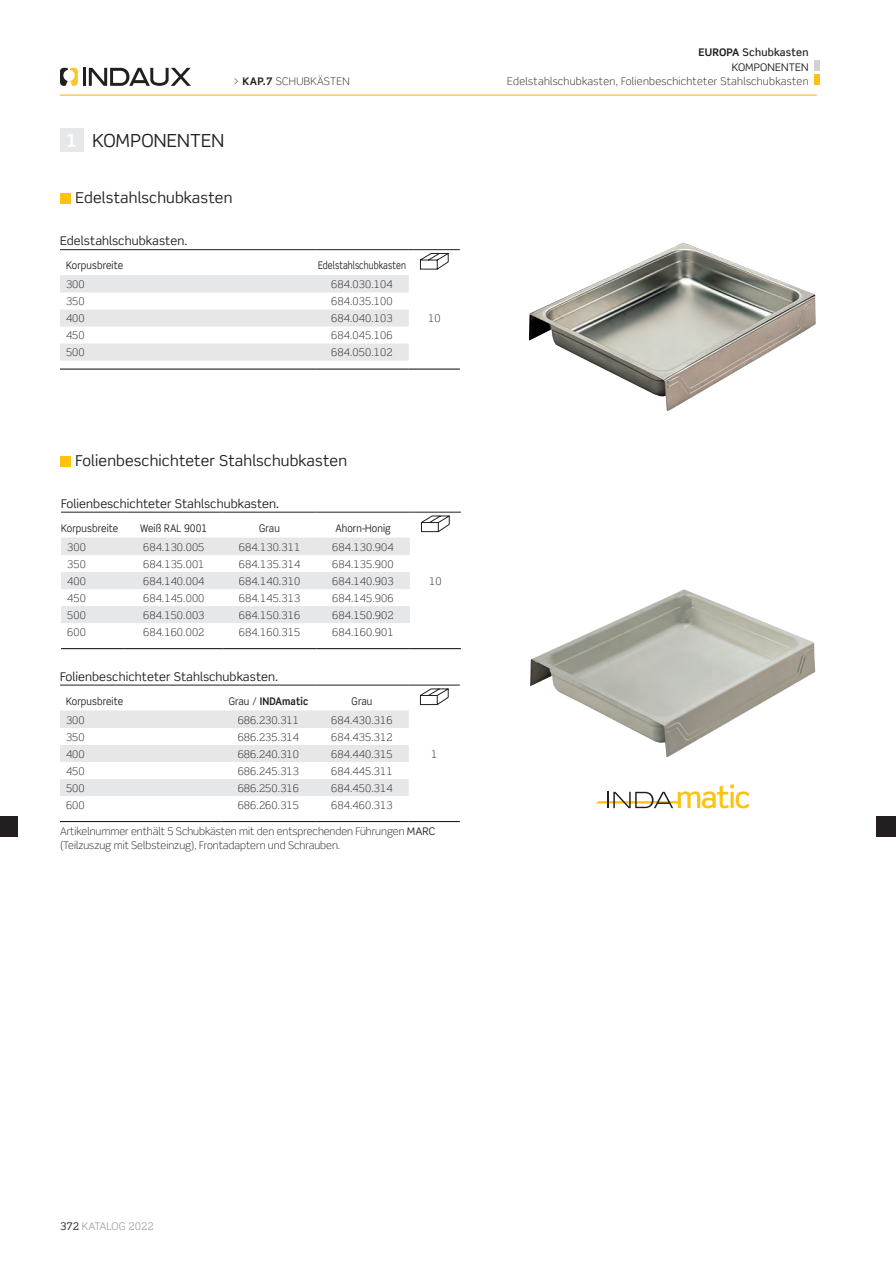
<style>
.page{position:relative;width:896px;height:1265px;background:#fff}
.page>*{position:absolute;margin:0;border:0;box-sizing:border-box;transform-origin:0 0}
.TITULU_1{font:18px "Scene Pro";letter-spacing:.01em;color:#231f20}
.TITULU_1-2{font:700 18px "Scene Pro";color:#fff}
.TITULU_2{font:15px "Scene Pro";letter-spacing:.01em;color:#231f20}
.tabl__TITULO{font:12px "Scene Pro";letter-spacing:.005em;color:#231f20}
.tabl__texto{font:300 10.5px "Scene Pro";letter-spacing:.01em;color:#231f20}
.notas{font:300 10.5px/13.5px "Scene Pro";color:#231f20}
.tabl__titulillo{font:10.5px "Scene Pro";letter-spacing:.01em;color:#231f20;scale:.9 1}
.cab__TITULU_2{font:300 10.5px "Scene Pro";letter-spacing:.03em;color:#231f20}
.tabl__texto_-_izq{font:300 10.5px "Scene Pro";letter-spacing:.01em;color:#231f20}
.tabl__titulillo-2{font:10.5px "Scene Pro";letter-spacing:.01em;color:#231f20;scale:.8 1}
.cab__TITULU_Ø{font:500 10.5px "Scene Pro";letter-spacing:.02em;color:#231f20}
.notas-2{font:300 10.5px "Scene Pro";letter-spacing:.03em;color:#231f20}
.tabl__titulillo-3{font:700 10.5px "Scene Pro";letter-spacing:.01em;color:#231f20;scale:.9 1}
.t1{font:10.5px "Scene Pro";color:#a8a9ad}
.cab__TITULU_1{font:10.5px "Scene Pro";letter-spacing:.01em;color:#231f20}
.s1{font-weight:700}
.s2{font-weight:400}
.s3{color:#231f20}
</style>
<div class="page">
<div style="left:814px;top:60px;width:5px;height:11px;background:#d1d2d4"></div>
<div style="left:814px;top:75px;width:5px;height:10px;background:#fec210"></div>
<hr style="left:60px;top:95px;width:756px;height:1px;background:#fec210">
<svg style="left:60px;top:68px;width:18px;height:18px"></svg>
<hr style="left:83px;top:68px;width:3px;height:18px;background:#231f20">
<svg style="left:89px;top:68px;width:102px;height:18px"></svg>
<img style="left:529px;top:243px;width:287px;height:168px">
<img style="left:530px;top:589px;width:285px;height:168px">
<svg style="left:60px;top:276px;width:349px;height:85px"></svg>
<hr style="left:60px;top:249px;width:255px;height:1px;background:#231f20">
<hr style="left:315px;top:249px;width:94px;height:1px;background:#231f20">
<hr style="left:409px;top:249px;width:51px;height:1px;background:#231f20">
<hr style="left:60px;top:275px;width:255px;height:1px;background:#e6e7e9">
<hr style="left:315px;top:275px;width:94px;height:1px;background:#e6e7e9">
<hr style="left:60px;top:368px;width:255px;height:2px;background:#231f20">
<hr style="left:315px;top:368px;width:94px;height:2px;background:#231f20">
<hr style="left:409px;top:368px;width:51px;height:2px;background:#231f20">
<svg style="left:420px;top:253px;width:28px;height:17px"></svg>
<svg style="left:61px;top:539px;width:349px;height:84px"></svg>
<hr style="left:61px;top:512px;width:64px;height:1px;background:#231f20">
<hr style="left:125px;top:512px;width:98px;height:1px;background:#231f20">
<hr style="left:223px;top:512px;width:93px;height:1px;background:#231f20">
<hr style="left:316px;top:512px;width:94px;height:1px;background:#231f20">
<hr style="left:410px;top:512px;width:51px;height:1px;background:#231f20">
<hr style="left:61px;top:538px;width:64px;height:1px;background:#e6e7e9">
<hr style="left:125px;top:538px;width:98px;height:1px;background:#e6e7e9">
<hr style="left:223px;top:538px;width:93px;height:1px;background:#e6e7e9">
<hr style="left:316px;top:538px;width:94px;height:1px;background:#e6e7e9">
<hr style="left:61px;top:648px;width:64px;height:1px;background:#231f20">
<hr style="left:125px;top:648px;width:98px;height:1px;background:#231f20">
<hr style="left:223px;top:648px;width:93px;height:1px;background:#231f20">
<hr style="left:316px;top:648px;width:94px;height:1px;background:#231f20">
<hr style="left:410px;top:648px;width:51px;height:1px;background:#231f20">
<svg style="left:421px;top:516px;width:29px;height:16px"></svg>
<svg style="left:60px;top:712px;width:349px;height:84px"></svg>
<hr style="left:60px;top:685px;width:162px;height:1px;background:#231f20">
<hr style="left:222px;top:685px;width:93px;height:1px;background:#231f20">
<hr style="left:315px;top:685px;width:94px;height:1px;background:#231f20">
<hr style="left:409px;top:685px;width:51px;height:1px;background:#231f20">
<hr style="left:60px;top:711px;width:162px;height:1px;background:#e6e7e9">
<hr style="left:222px;top:711px;width:93px;height:1px;background:#e6e7e9">
<hr style="left:315px;top:711px;width:94px;height:1px;background:#e6e7e9">
<hr style="left:60px;top:821px;width:162px;height:1px;background:#231f20">
<hr style="left:222px;top:821px;width:93px;height:1px;background:#231f20">
<hr style="left:315px;top:821px;width:94px;height:1px;background:#231f20">
<hr style="left:409px;top:821px;width:51px;height:1px;background:#231f20">
<svg style="left:420px;top:688px;width:28px;height:17px"></svg>
<div style="left:60px;top:128px;width:24px;height:24px;background:#e6e7e9"></div>
<div style="left:60px;top:193px;width:11px;height:10px;background:#fec210"></div>
<div style="left:60px;top:456px;width:11px;height:10px;background:#fec210"></div>
<svg style="left:595px;top:785px;width:154px;height:23px"></svg>
<div style="left:876px;top:816px;width:20px;height:20px;background:#231f20"></div>
<div style="left:0;top:816px;width:18px;height:20px;background:#231f20"></div>
<p class="notas-2" style="left:233px;top:75px;width:118px">&gt; <span class="s1">KAP.7</span> SCHUBKÄSTEN</p>
<p class="TITULU_1-2" style="left:66px;top:129px;width:13px">1</p>
<p class="TITULU_1" style="left:92px;top:129px;width:133px">KOMPONENTEN</p>
<p class="TITULU_2" style="left:75px;top:189px;width:158px">Edelstahlschubkasten</p>
<p class="tabl__TITULO" style="left:60px;top:234px;width:129px">Edelstahlschubkasten.</p>
<p class="tabl__titulillo" style="left:66px;top:259px;width:65px">Korpusbreite</p>
<p class="tabl__titulillo-2" style="left:318px;top:259px;width:111px">Edelstahlschubkasten</p>
<p class="tabl__texto_-_izq" style="left:66px;top:278px;width:20px">300</p>
<p class="tabl__texto" style="left:331px;top:278px;width:63px">684.030.104</p>
<p class="tabl__texto_-_izq" style="left:66px;top:295px;width:20px">350</p>
<p class="tabl__texto" style="left:331px;top:295px;width:63px">684.035.100</p>
<p class="tabl__texto_-_izq" style="left:66px;top:312px;width:20px">400</p>
<p class="tabl__texto" style="left:331px;top:312px;width:63px">684.040.103</p>
<p class="tabl__texto" style="left:428px;top:312px;width:14px">10</p>
<p class="tabl__texto_-_izq" style="left:66px;top:329px;width:20px">450</p>
<p class="tabl__texto" style="left:331px;top:329px;width:63px">684.045.106</p>
<p class="tabl__texto_-_izq" style="left:66px;top:346px;width:20px">500</p>
<p class="tabl__texto" style="left:331px;top:346px;width:63px">684.050.102</p>
<p class="TITULU_2" style="left:75px;top:452px;width:273px">Folienbeschichteter Stahlschubkasten</p>
<p class="tabl__TITULO" style="left:61px;top:496px;width:220px">Folienbeschichteter Stahlschubkasten.</p>
<p class="tabl__titulillo" style="left:61px;top:521px;width:65px">Korpusbreite</p>
<p class="tabl__titulillo" style="left:140px;top:521px;width:76px">Weiß RAL 9001</p>
<p class="tabl__titulillo" style="left:259px;top:521px;width:24px">Grau</p>
<p class="tabl__titulillo" style="left:335px;top:521px;width:63px">Ahorn-Honig</p>
<p class="tabl__texto_-_izq" style="left:67px;top:541px;width:20px">300</p>
<p class="tabl__texto" style="left:143px;top:541px;width:63px">684.130.005</p>
<p class="tabl__texto" style="left:239px;top:541px;width:63px">684.130.311</p>
<p class="tabl__texto" style="left:332px;top:541px;width:63px">684.130.904</p>
<p class="tabl__texto_-_izq" style="left:67px;top:557px;width:20px">350</p>
<p class="tabl__texto" style="left:143px;top:557px;width:63px">684.135.001</p>
<p class="tabl__texto" style="left:239px;top:557px;width:63px">684.135.314</p>
<p class="tabl__texto" style="left:332px;top:557px;width:63px">684.135.900</p>
<p class="tabl__texto_-_izq" style="left:67px;top:574px;width:20px">400</p>
<p class="tabl__texto" style="left:143px;top:574px;width:63px">684.140.004</p>
<p class="tabl__texto" style="left:239px;top:574px;width:63px">684.140.310</p>
<p class="tabl__texto" style="left:332px;top:574px;width:63px">684.140.903</p>
<p class="tabl__texto" style="left:429px;top:574px;width:14px">10</p>
<p class="tabl__texto_-_izq" style="left:67px;top:592px;width:20px">450</p>
<p class="tabl__texto" style="left:143px;top:592px;width:63px">684.145.000</p>
<p class="tabl__texto" style="left:239px;top:592px;width:63px">684.145.313</p>
<p class="tabl__texto" style="left:332px;top:592px;width:63px">684.145.906</p>
<p class="tabl__texto_-_izq" style="left:67px;top:609px;width:20px">500</p>
<p class="tabl__texto" style="left:143px;top:609px;width:63px">684.150.003</p>
<p class="tabl__texto" style="left:239px;top:609px;width:63px">684.150.316</p>
<p class="tabl__texto" style="left:332px;top:609px;width:63px">684.150.902</p>
<p class="tabl__texto_-_izq" style="left:67px;top:626px;width:20px">600</p>
<p class="tabl__texto" style="left:143px;top:626px;width:63px">684.160.002</p>
<p class="tabl__texto" style="left:239px;top:626px;width:63px">684.160.315</p>
<p class="tabl__texto" style="left:332px;top:626px;width:63px">684.160.901</p>
<p class="tabl__TITULO" style="left:60px;top:669px;width:220px">Folienbeschichteter Stahlschubkasten.</p>
<p class="tabl__titulillo" style="left:66px;top:694px;width:65px">Korpusbreite</p>
<p class="tabl__titulillo-3" style="left:229px;top:694px;width:90px"><span class="s2">Grau /</span> INDAmatic</p>
<p class="tabl__titulillo" style="left:352px;top:694px;width:24px">Grau</p>
<p class="tabl__texto_-_izq" style="left:66px;top:713px;width:20px">300</p>
<p class="tabl__texto" style="left:238px;top:713px;width:63px">686.230.311</p>
<p class="tabl__texto" style="left:331px;top:713px;width:63px">684.430.316</p>
<p class="tabl__texto_-_izq" style="left:66px;top:730px;width:20px">350</p>
<p class="tabl__texto" style="left:238px;top:730px;width:63px">686.235.314</p>
<p class="tabl__texto" style="left:331px;top:730px;width:63px">684.435.312</p>
<p class="tabl__texto_-_izq" style="left:66px;top:747px;width:20px">400</p>
<p class="tabl__texto" style="left:238px;top:747px;width:63px">686.240.310</p>
<p class="tabl__texto" style="left:331px;top:747px;width:63px">684.440.315</p>
<p class="tabl__texto" style="left:431px;top:747px;width:8px">1</p>
<p class="tabl__texto_-_izq" style="left:66px;top:764px;width:20px">450</p>
<p class="tabl__texto" style="left:238px;top:764px;width:63px">686.245.313</p>
<p class="tabl__texto" style="left:331px;top:764px;width:63px">684.445.311</p>
<p class="tabl__texto_-_izq" style="left:66px;top:781px;width:20px">500</p>
<p class="tabl__texto" style="left:238px;top:781px;width:63px">686.250.316</p>
<p class="tabl__texto" style="left:331px;top:781px;width:63px">684.450.314</p>
<p class="tabl__texto_-_izq" style="left:66px;top:798px;width:20px">600</p>
<p class="tabl__texto" style="left:238px;top:798px;width:63px">686.260.315</p>
<p class="tabl__texto" style="left:331px;top:798px;width:63px">684.460.313</p>
<p class="notas" style="left:60px;top:825px;width:377px">Artikelnummer enthält 5 Schubkästen mit den entsprechenden Führungen <span class="s2">MARC </span>(Teilzuszug mit Selbsteinzug), Frontadaptern und Schrauben.</p>
<p class="cab__TITULU_Ø" style="left:698px;top:46px;width:111px"><span class="s1">EUROPA</span> Schubkasten</p>
<p class="cab__TITULU_1" style="left:732px;top:60px;width:78px">KOMPONENTEN</p>
<p class="cab__TITULU_2" style="left:507px;top:75px;width:303px">Edelstahlschubkasten, Folienbeschichteter Stahlschubkasten</p>
<p class="t1" style="left:60px;top:1219px;width:95px"><span class="s3">372</span> KATALOG 2022</p>
</div>
